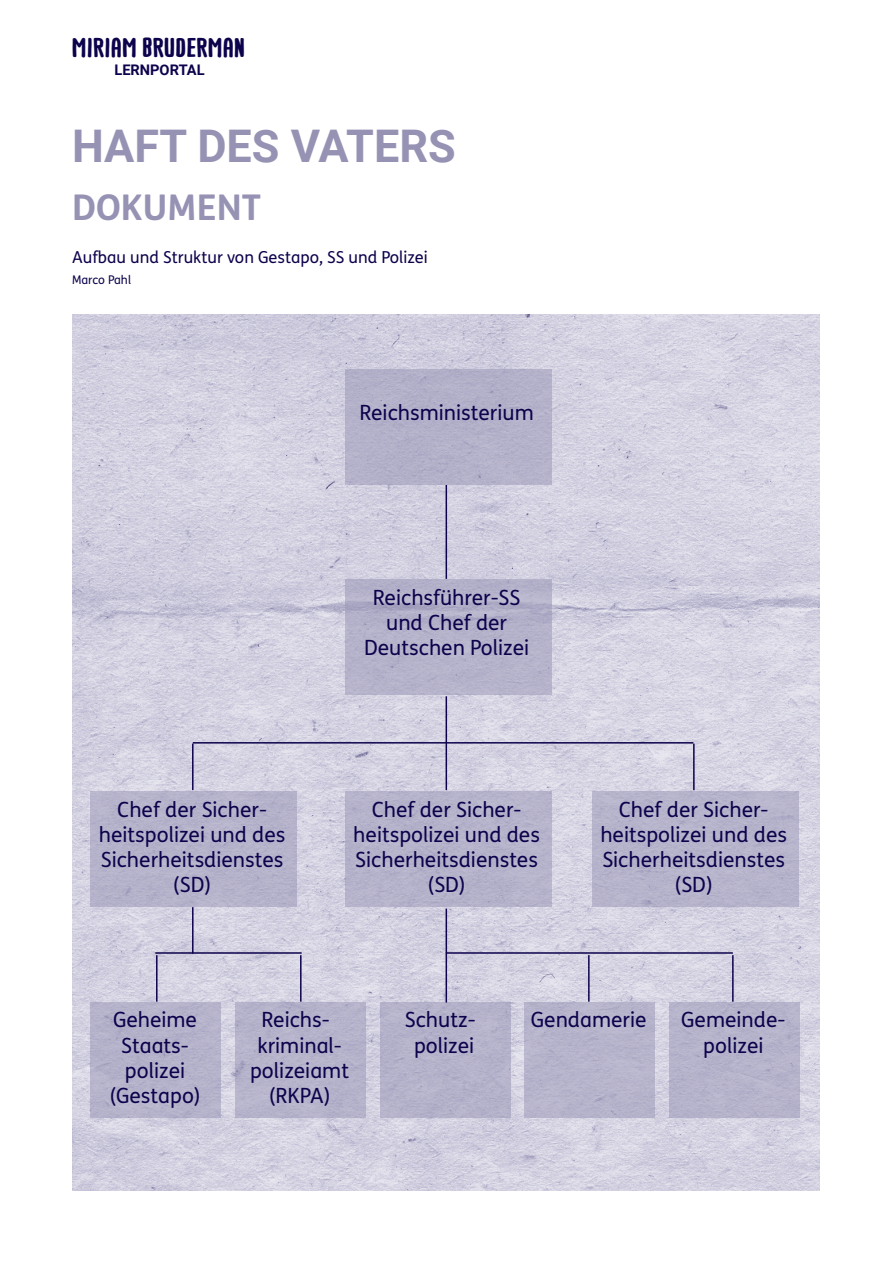
<style>
.page{position:relative;width:893px;height:1263px;background:#fff}
.page>*{position:absolute;margin:0;border:0;box-sizing:border-box;transform-origin:0 0}
.t1{font:700 45px "Roboto";color:#9692b4}
.t2{font:700 35.4px "FS Me";color:#9692b4}
.t3{font:700 21.9px "Mimbie Headline";color:#0c034c}
.t4{font:21px/25.2px "FS Me";color:#0c034c;text-align:center}
.t5{font:16.5px "FS Me";color:#0c034c}
.t6{font:700 14.55px "Roboto";color:#0c034c}
.t7{font:12px "FS Me";color:#0c034c}
</style>
<div class="page">
<img style="left:72px;top:314px;width:747px;height:876px">
<div style="left:91px;top:1002px;width:130px;height:116px;background:#b5b2ca"></div>
<div style="left:91px;top:791px;width:206px;height:116px;background:#b5b2cb"></div>
<div style="left:592px;top:791px;width:207px;height:116px;background:#b6b3cb"></div>
<div style="left:345px;top:791px;width:206px;height:116px;background:#b5b2cb"></div>
<div style="left:345px;top:579px;width:206px;height:116px;background:#b4b1ca"></div>
<div style="left:235px;top:1002px;width:131px;height:116px;background:#b5b2cb"></div>
<div style="left:380px;top:1002px;width:130px;height:116px;background:#b4b1ca"></div>
<div style="left:524px;top:1002px;width:131px;height:116px;background:#b6b3cb"></div>
<div style="left:669px;top:1002px;width:130px;height:116px;background:#b5b3cb"></div>
<div style="left:345px;top:369px;width:206px;height:116px;background:#b3b0c9"></div>
<hr style="left:446px;top:485px;width:1px;height:94px;background:#0c034c">
<hr style="left:446px;top:909px;width:1px;height:93px;background:#0c034c">
<hr style="left:446px;top:696px;width:1px;height:94px;background:#0c034c">
<hr style="left:693px;top:744px;width:2px;height:46px;background:#0c034c">
<hr style="left:192px;top:744px;width:2px;height:46px;background:#0c034c">
<hr style="left:192px;top:907px;width:2px;height:47px;background:#0c034c">
<hr style="left:156px;top:955px;width:2px;height:47px;background:#0c034c">
<hr style="left:300px;top:955px;width:2px;height:47px;background:#0c034c">
<hr style="left:588px;top:955px;width:2px;height:47px;background:#0c034c">
<hr style="left:732px;top:955px;width:2px;height:47px;background:#0c034c">
<hr style="left:193px;top:742px;width:500px;height:1px;background:#0c034c">
<hr style="left:446px;top:952px;width:287px;height:2px;background:#0c034c">
<hr style="left:155px;top:952px;width:147px;height:2px;background:#0c034c">
<p class="t3" style="left:73px;top:32px;width:175px">MIRIAM BRUDERMAN</p>
<p class="t6" style="left:114px;top:59px;width:92px">LERNPORTAL</p>
<h1 class="t1" style="left:72px;top:115px;width:385px">HAFT DES VATERS</h1>
<h2 class="t2" style="left:72px;top:180px;width:190px">DOKUMENT</h2>
<p class="t5" style="left:72px;top:246px;width:357px">Aufbau und Struktur von Gestapo, SS und Polizei</p>
<p class="t7" style="left:72px;top:271px;width:60px">Marco Pahl</p>
<p class="t4" style="left:359px;top:400px;width:176px">Reichsministerium</p>
<p class="t4" style="left:364px;top:584px;width:167px">Reichsführer-SS und Chef der<br>Deutschen Polizei</p>
<p class="t4" style="left:99px;top:796px;width:188px">Chef der Sicher&shy;heitspolizei und des<br>Sicherheitsdienstes (SD)</p>
<p class="t4" style="left:600px;top:796px;width:188px">Chef der Sicher&shy;heitspolizei und des<br>Sicherheitsdienstes (SD)</p>
<p class="t4" style="left:353px;top:796px;width:188px">Chef der Sicher&shy;heitspolizei und des<br>Sicherheitsdienstes (SD)</p>
<p class="t4" style="left:109px;top:1007px;width:93px">Geheime<br>Staats&shy;polizei (Gestapo)</p>
<p class="t4" style="left:250px;top:1007px;width:100px">Reichs&shy;kriminal&shy;polizeiamt (RKPA)</p>
<p class="t4" style="left:405px;top:1007px;width:72px">Schutz&shy;polizei</p>
<p class="t4" style="left:531px;top:1007px;width:117px">Gendamerie</p>
<p class="t4" style="left:681px;top:1007px;width:106px">Gemeinde&shy;polizei</p>
</div>
